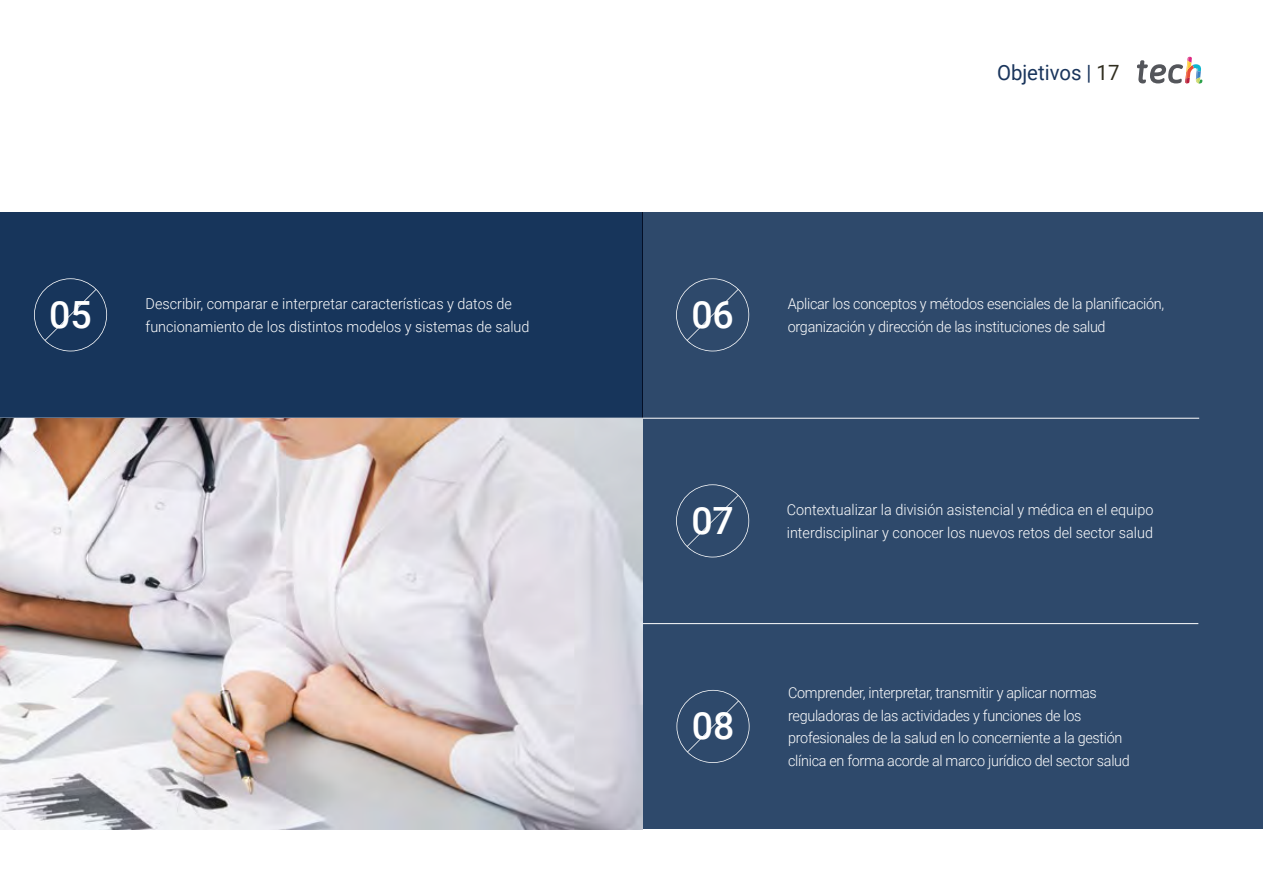
<style>
.page{position:relative;width:1263px;height:893px;background:#fff}
.page>*{position:absolute;margin:0;border:0;box-sizing:border-box;transform-origin:0 0}
.t1{font:500 37.5px "Roboto";color:#fff}
.t2{font:21px "Roboto";color:#1a355c}
.t3{font:300 15px/22.5px "Roboto";letter-spacing:-.02em;color:#fff;scale:.96 1}
.t4{font:300 15px/22.5px "Roboto";color:#fff;scale:.96 1}
.s1{color:#312e20}
</style>
<div class="page">
<div style="left:0;top:213px;width:642px;height:616px;background:#17355b"></div>
<div style="left:642px;top:213px;width:621px;height:616px;background:#2e496b"></div>
<svg style="left:34px;top:278px;width:73px;height:73px"></svg>
<svg style="left:676px;top:484px;width:73px;height:73px"></svg>
<svg style="left:676px;top:690px;width:73px;height:73px"></svg>
<svg style="left:676px;top:278px;width:73px;height:73px"></svg>
<svg style="left:1137px;top:57px;width:65px;height:27px"></svg>
<hr style="left:0;top:418px;width:1199px;height:1px;background:#fff">
<hr style="left:0;top:623px;width:1198px;height:1px;background:#fff">
<img style="left:0;top:418px;width:642px;height:411px">
<h1 class="t1" style="left:49px;top:288px;width:44px">05</h1>
<p class="t4" style="left:146px;top:292px;width:401px">Describir, comparar e interpretar características y datos de funcionamiento de los distintos modelos y sistemas de salud</p>
<h2 class="t2" style="left:997px;top:57px;width:124px">Objetivos | <span class="s1">17</span></h2>
<h1 class="t1" style="left:691px;top:288px;width:44px">06</h1>
<p class="t3" style="left:788px;top:292px;width:394px">Aplicar los conceptos y métodos esenciales de la planificación,</p>
<p class="t3" style="left:788px;top:315px;width:333px">organización y dirección de las instituciones de salud</p>
<h1 class="t1" style="left:691px;top:494px;width:44px">07</h1>
<p class="t4" style="left:787px;top:498px;width:383px">Contextualizar la división asistencial y médica en el equipo interdisciplinar y conocer los nuevos retos del sector salud</p>
<h1 class="t1" style="left:692px;top:699px;width:44px">08</h1>
<p class="t3" style="left:788px;top:681px;width:357px">Comprender, interpretar, transmitir y aplicar normas reguladoras de las actividades y funciones de los profesionales de la salud en lo concerniente a la gestión clínica en forma acorde al marco jurídico del sector salud</p>
</div>
